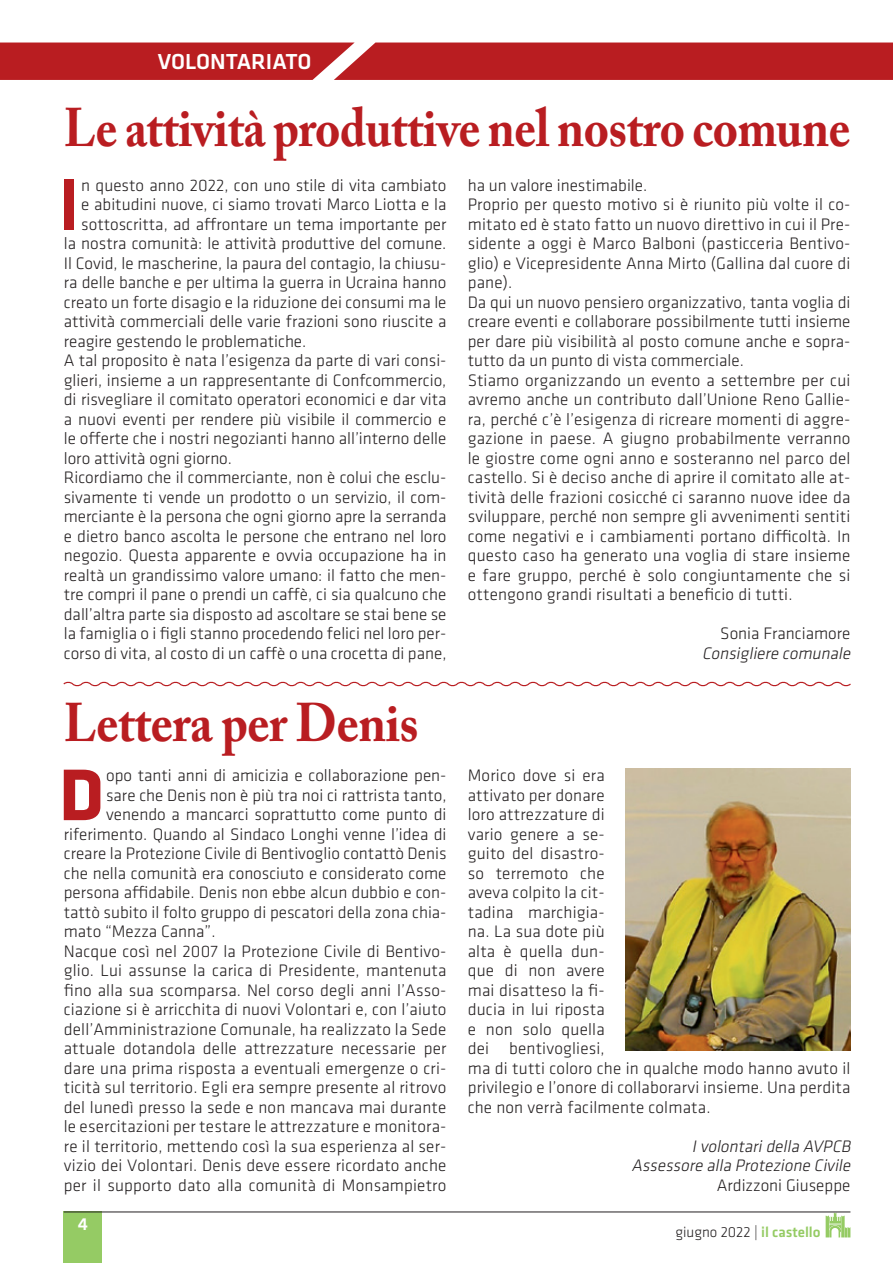
<style>
.page{position:relative;width:893px;height:1263px;background:#fff}
.page>*{position:absolute;margin:0;border:0;box-sizing:border-box;transform-origin:0 0}
.t1{font:500 75.75px "Klavika";color:#b91d21}
.t2{font:700 75.75px "Klavika";color:#b91d21}
.t3{font:700 54px "Adobe Caslon Pro";letter-spacing:-.01em;color:#b91d21;scale:.89 1}
.t4{font:700 54px "Adobe Caslon Pro";letter-spacing:-.01em;color:#b91d21;scale:.91 1}
.t5{font:500 22.5px "Klavika";color:#fff}
.t6{font:500 18px "Klavika";color:#fff}
.t7{font:300 17.25px/19.5px "Klavika";color:#231f20;text-align:justify}
.t8{font:italic 300 17.25px "Klavika";color:#231f20}
.t9{font:300 15px "Klavika";color:#231f20}
.s1{font-weight:500;color:#95cb64}
</style>
<div class="page">
<svg style="left:826px;top:1213px;width:24px;height:24px"></svg>
<div style="left:64px;top:1212px;width:38px;height:51px;background:#95cb64"></div>
<hr style="left:64px;top:1211px;width:786px;height:1px;background:#231f20">
<div style="left:0;top:43px;width:893px;height:37px;background:#b91d21"></div>
<svg style="left:63px;top:681px;width:788px;height:6px"></svg>
<img style="left:626px;top:768px;width:224px;height:282px">
<p class="t5" style="left:158px;top:49px;width:155px">VOLONTARIATO</p>
<p class="t3" style="left:64px;top:96px;width:885px">Le attività produttive nel nostro comune</p>
<p class="t1" style="left:58px;top:163px;width:23px">I</p>
<p class="t7" style="left:81px;top:176px;width:367px">n questo anno 2022, con uno stile di vita cambiato</p>
<p class="t7" style="left:468px;top:176px;width:181px">ha un valore inestimabile.</p>
<p class="t7" style="left:468px;top:195px;width:384px">Proprio per questo motivo si è riunito più volte il co&shy;mitato ed è stato fatto un nuovo direttivo in cui il Pre&shy;sidente a oggi è Marco Balboni (pasticceria Bentivo&shy;glio) e Vicepresidente Anna Mirto (Gallina dal cuore di pane).</p>
<p class="t7" style="left:468px;top:293px;width:384px">Da qui un nuovo pensiero organizzativo, tanta voglia di creare eventi e collaborare possibilmente tutti insieme per dare più visibilità al posto comune anche e sopra&shy;tutto da un punto di vista commerciale.</p>
<p class="t7" style="left:468px;top:371px;width:384px">Stiamo organizzando un evento a settembre per cui avremo anche un contributo dall’Unione Reno Gallie&shy;ra, perché c’è l’esigenza di ricreare momenti di aggre&shy;gazione in paese. A giugno probabilmente verranno le giostre come ogni anno e sosteranno nel parco del castello. Si è deciso anche di aprire il comitato alle at&shy;tività delle frazioni cosicché ci saranno nuove idee da sviluppare, perché non sempre gli avvenimenti sentiti come negativi e i cambiamenti portano difficoltà. In questo caso ha generato una voglia di stare insieme e fare gruppo, perché è solo congiuntamente che si ottengono grandi risultati a beneficio di tutti.</p>
<p class="t7" style="left:720px;top:624px;width:132px">Sonia Franciamore</p>
<p class="t8" style="left:702px;top:644px;width:153px">Consigliere comunale</p>
<p class="t7" style="left:81px;top:195px;width:367px">e abitudini nuove, ci siamo trovati Marco Liotta e la</p>
<p class="t7" style="left:81px;top:215px;width:367px">sottoscritta, ad affrontare un tema importante per</p>
<p class="t7" style="left:64px;top:234px;width:384px">la nostra comunità: le attività produttive del comune.</p>
<p class="t7" style="left:64px;top:254px;width:384px">Il Covid, le mascherine, la paura del contagio, la chiusu-</p>
<p class="t7" style="left:64px;top:273px;width:384px">ra delle banche e per ultima la guerra in Ucraina hanno</p>
<p class="t7" style="left:64px;top:293px;width:384px">creato un forte disagio e la riduzione dei consumi ma le</p>
<p class="t7" style="left:64px;top:312px;width:384px">attività commerciali delle varie frazioni sono riuscite a</p>
<p class="t7" style="left:64px;top:332px;width:244px">reagire gestendo le problematiche.</p>
<p class="t7" style="left:64px;top:351px;width:384px">A tal proposito è nata l’esigenza da parte di vari consi&shy;glieri, insieme a un rappresentante di Confcommercio, di risvegliare il comitato operatori economici e dar vita a nuovi eventi per rendere più visibile il commercio e le offerte che i nostri negozianti hanno all’interno delle loro attività ogni giorno.</p>
<p class="t7" style="left:64px;top:468px;width:384px">Ricordiamo che il commerciante, non è colui che esclu&shy;sivamente ti vende un prodotto o un servizio, il com&shy;merciante è la persona che ogni giorno apre la serranda e dietro banco ascolta le persone che entrano nel loro negozio. Questa apparente e ovvia occupazione ha in realtà un grandissimo valore umano: il fatto che men&shy;tre compri il pane o prendi un caffè, ci sia qualcuno che dall’altra parte sia disposto ad ascoltare se stai bene se la famiglia o i figli stanno procedendo felici nel loro per&shy;corso di vita, al costo di un caffè o una crocetta di pane,</p>
<p class="t4" style="left:64px;top:691px;width:391px">Lettera per Denis</p>
<p class="t2" style="left:59px;top:754px;width:47px">D</p>
<p class="t7" style="left:106px;top:766px;width:342px">opo tanti anni di amicizia e collaborazione pen-</p>
<p class="t7" style="left:106px;top:785px;width:342px">sare che Denis non è più tra noi ci rattrista tanto,</p>
<p class="t7" style="left:106px;top:805px;width:342px">venendo a mancarci soprattutto come punto di</p>
<p class="t7" style="left:64px;top:824px;width:384px">riferimento. Quando al Sindaco Longhi venne l’idea di</p>
<p class="t7" style="left:64px;top:844px;width:384px">creare la Protezione Civile di Bentivoglio contattò Denis</p>
<p class="t7" style="left:64px;top:863px;width:384px">che nella comunità era conosciuto e considerato come</p>
<p class="t7" style="left:64px;top:883px;width:384px">persona affidabile. Denis non ebbe alcun dubbio e con-</p>
<p class="t7" style="left:64px;top:902px;width:384px">tattò subito il folto gruppo di pescatori della zona chia-</p>
<p class="t7" style="left:64px;top:922px;width:153px">mato “Mezza Canna”.</p>
<p class="t7" style="left:64px;top:941px;width:384px">Nacque così nel 2007 la Protezione Civile di Bentivo&shy;glio. Lui assunse la carica di Presidente, mantenuta fino alla sua scomparsa. Nel corso degli anni l’Asso&shy;ciazione si è arricchita di nuovi Volontari e, con l’aiuto dell’Amministrazione Comunale, ha realizzato la Sede attuale dotandola delle attrezzature necessarie per dare una prima risposta a eventuali emergenze o cri&shy;ticità sul territorio. Egli era sempre presente al ritrovo del lunedì presso la sede e non mancava mai durante le esercitazioni per testare le attrezzature e monitora&shy;re il territorio, mettendo così la sua esperienza al ser&shy;vizio dei Volontari. Denis deve essere ricordato anche per il supporto dato alla comunità di Monsampietro</p>
<p class="t6" style="left:78px;top:1214px;width:12px">4</p>
<p class="t7" style="left:468px;top:766px;width:384px;text-align:left">Morico dove si era<br>attivato per donare<br>loro attrezzature di<br>vario genere a se-<br>guito del disastro-<br>so terremoto che<br>aveva colpito la cit-<br>tadina marchigia-<br>na. La sua dote più<br>alta è quella dun-<br>que di non avere<br>mai disatteso la fi-<br>ducia in lui riposta<br>e non solo quella<br>dei bentivogliesi,<br>ma di tutti coloro che in qualche modo hanno avuto il privilegio e l’onore di collaborarvi insieme. Una perdita che non verrà facilmente colmata.</p>
<p class="t8" style="left:692px;top:1136px;width:163px">Ivolontaridella AVPCB</p>
<p class="t8" style="left:631px;top:1156px;width:224px">Assessore alla Protezione Civile</p>
<p class="t7" style="left:717px;top:1175px;width:135px">Ardizzoni Giuseppe</p>
<p class="t9" style="left:675px;top:1224px;width:147px">giugno 2022 | <span class="s1">il castello</span></p>
</div>
